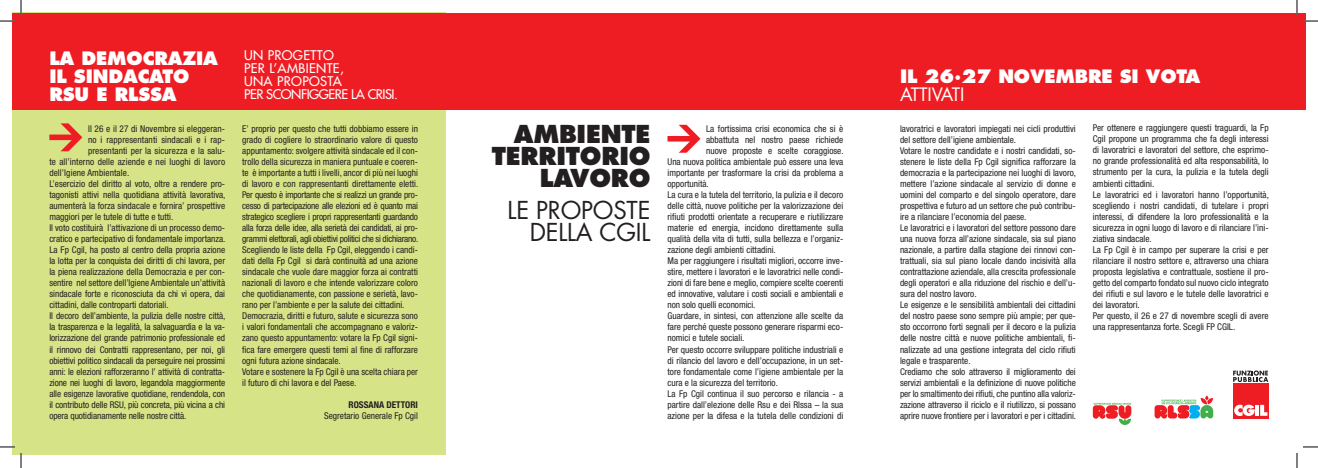
<style>
.page{position:relative;width:1318px;height:468px;background:#fff}
.page>*{position:absolute;margin:0;border:0;box-sizing:border-box;transform-origin:0 0}
.Predefinito{font:800 24px/22px "Futura";letter-spacing:-.01em;color:#231f20;text-align:right}
.Predefinito-2{font:24px "Futura";letter-spacing:-.01em;color:#231f20}
.Predefinito-3{font:800 18px "Futura";letter-spacing:-.01em;color:#fff}
.Predefinito-4{font:18px "Futura";letter-spacing:-.01em;color:#fff}
.Predefinito-5{font:13px "Futura";letter-spacing:.025em;color:#fff}
.Predefinito-6{font:13px "Futura";letter-spacing:-.035em;color:#fff}
.Predefinito-7{font:condensed 9.3px/11px "Helvetica Neue";color:#231f20;text-align:justify}
.Predefinito-8{font:700 condensed 9.3px "Helvetica Neue";color:#231f20}
</style>
<div class="page">
<div style="left:12px;top:12px;width:434px;height:443px;background:#d7e387"></div>
<div style="left:12px;top:13px;width:1293px;height:96px;background:#ee1d23"></div>
<svg style="left:667px;top:125px;width:33px;height:27px"></svg>
<svg style="left:49px;top:123px;width:33px;height:28px"></svg>
<svg style="left:1233px;top:370px;width:35px;height:11px"></svg>
<div style="left:1233px;top:382px;width:35px;height:36px;background:#ee1d23"></div>
<hr style="left:1255px;top:404px;width:4px;height:11px;background:#fff">
<svg style="left:1260px;top:404px;width:7px;height:11px"></svg>
<svg style="left:1234px;top:404px;width:20px;height:11px"></svg>
<svg style="left:1154px;top:395px;width:59px;height:23px"></svg>
<svg style="left:1092px;top:402px;width:39px;height:22px"></svg>
<svg style="left:1303px;top:20px;width:15px;height:2px"></svg>
<svg style="left:1303px;top:446px;width:15px;height:1px"></svg>
<svg style="left:0;top:0;width:22px;height:22px"></svg>
<svg style="left:0;top:446px;width:22px;height:21px"></svg>
<svg style="left:1296px;top:0;width:1px;height:15px"></svg>
<svg style="left:1296px;top:453px;width:1px;height:14px"></svg>
<p class="Predefinito-3" style="left:49px;top:47px;width:170px">LA DEMOCRAZIA</p>
<p class="Predefinito-3" style="left:49px;top:65px;width:141px">IL SINDACATO</p>
<p class="Predefinito-3" style="left:49px;top:83px;width:129px">RSU E RLSSA</p>
<p class="Predefinito-7" style="left:88px;top:123px;width:139px">Il 26 e il 27 di Novembre si eleggeran-</p>
<p class="Predefinito-7" style="left:88px;top:134px;width:139px">no i rappresentanti sindacali e i rap-</p>
<p class="Predefinito-7" style="left:88px;top:145px;width:139px">presentanti per la sicurezza e la salu-</p>
<p class="Predefinito-7" style="left:49px;top:156px;width:177px">te all’interno delle aziende e nei luoghi di lavoro</p>
<p class="Predefinito-7" style="left:49px;top:167px;width:81px">dell’Igiene Ambientale.</p>
<p class="Predefinito-7" style="left:49px;top:178px;width:178px">L’esercizio del diritto al voto, oltre a rendere pro&shy;tagonisti attivi nella quotidiana attività lavorativa, aumenterà la forza sindacale e fornira’ prospettive maggiori per le tutele di tutte e tutti.</p>
<p class="Predefinito-7" style="left:49px;top:222px;width:178px">Il voto costituirà l’attivazione di un processo demo&shy;cratico e partecipativo di fondamentale importanza.</p>
<p class="Predefinito-7" style="left:49px;top:244px;width:177px">La Fp Cgil, ha posto al centro della propria azione la lotta per la conquista dei diritti di chi lavora, per la piena realizzazione della Democrazia e per con&shy;sentire nel settore dell’Igiene Ambientale un’attività sindacale forte e riconosciuta da chi vi opera, dai cittadini, dalle controparti datoriali.</p>
<p class="Predefinito-7" style="left:49px;top:310px;width:178px">Il decoro dell’ambiente, la pulizia delle nostre città, la trasparenza e la legalità, la salvaguardia e la va&shy;lorizzazione del grande patrimonio professionale ed il rinnovo dei Contratti rappresentano, per noi, gli obiettivi politico sindacali da perseguire nei prossimi anni: le elezioni rafforzeranno l’ attività di contratta&shy;zione nei luoghi di lavoro, legandola maggiormente alle esigenze lavorative quotidiane, rendendola, con il contributo delle RSU, più concreta, più vicina a chi opera quotidianamente nelle nostre città.</p>
<p class="Predefinito-5" style="left:244px;top:46px;width:91px">UN PROGETTO</p>
<p class="Predefinito-5" style="left:244px;top:59px;width:101px">PER L’AMBIENTE,</p>
<p class="Predefinito-5" style="left:244px;top:72px;width:99px">UNA PROPOSTA</p>
<p class="Predefinito-6" style="left:244px;top:85px;width:155px">PER SCONFIGGERE LA CRISI.</p>
<p class="Predefinito-7" style="left:242px;top:123px;width:178px">E’ proprio per questo che tutti dobbiamo essere in grado di cogliere lo straordinario valore di questo appuntamento: svolgere attività sindacale ed il con&shy;trollo della sicurezza in maniera puntuale e coeren&shy;te è importante a tutti i livelli, ancor di più nei luoghi di lavoro e con rappresentanti direttamente eletti.</p>
<p class="Predefinito-7" style="left:242px;top:189px;width:178px">Per questo è importante che si realizzi un grande pro&shy;cesso di partecipazione alle elezioni ed è quanto mai strategico scegliere i propri rappresentanti guardando alla forza delle idee, alla serietà dei candidati, ai pro&shy;grammi elettorali, agli obiettivi politici che si dichiarano.</p>
<p class="Predefinito-7" style="left:242px;top:244px;width:177px">Scegliendo le liste della Fp Cgil, eleggendo i candi&shy;dati della Fp Cgil si darà continuità ad una azione sindacale che vuole dare maggior forza ai contratti nazionali di lavoro e che intende valorizzare coloro che quotidianamente, con passione e serietà, lavo&shy;rano per l’ambiente e per la salute dei cittadini.</p>
<p class="Predefinito-7" style="left:242px;top:310px;width:177px">Democrazia, diritti e futuro, salute e sicurezza sono i valori fondamentali che accompagnano e valoriz&shy;zano questo appuntamento: votare la Fp Cgil signi&shy;fica fare emergere questi temi al fine di rafforzare ogni futura azione sindacale.</p>
<p class="Predefinito-7" style="left:242px;top:365px;width:177px">Votare e sostenere la Fp Cgil è una scelta chiara per il futuro di chi lavora e del Paese.</p>
<p class="Predefinito-8" style="left:348px;top:398px;width:71px">ROSSANA DETTORI</p>
<p class="Predefinito-7" style="left:324px;top:409px;width:95px">Segretario Generale Fp Cgil</p>
<p class="Predefinito" style="left:492px;top:123px;width:160px">AMBIENTE<br>TERRITORIO<br>LAVORO</p>
<p class="Predefinito-2" style="left:507px;top:194px;width:144px">LE PROPOSTE</p>
<p class="Predefinito-2" style="left:530px;top:216px;width:122px">DELLA CGIL</p>
<p class="Predefinito-7" style="left:706px;top:123px;width:139px">La fortissima crisi economica che si è</p>
<p class="Predefinito-7" style="left:706px;top:134px;width:139px">abbattuta nel nostro paese richiede</p>
<p class="Predefinito-7" style="left:706px;top:145px;width:139px">nuove proposte e scelte coraggiose.</p>
<p class="Predefinito-7" style="left:667px;top:156px;width:177px">Una nuova politica ambientale può essere una leva</p>
<p class="Predefinito-7" style="left:667px;top:167px;width:177px">importante per trasformare la crisi da problema a</p>
<p class="Predefinito-7" style="left:667px;top:178px;width:43px">opportunità.</p>
<p class="Predefinito-7" style="left:667px;top:189px;width:177px">La cura e la tutela del territorio, la pulizia e il decoro delle città, nuove politiche per la valorizzazione dei rifiuti prodotti orientate a recuperare e riutilizzare materie ed energia, incidono direttamente sulla qualità della vita di tutti, sulla bellezza e l’organiz&shy;zazione degli ambienti cittadini.</p>
<p class="Predefinito-7" style="left:667px;top:255px;width:177px">Ma per raggiungere i risultati migliori, occorre inve&shy;stire, mettere i lavoratori e le lavoratrici nelle condi&shy;zioni di fare bene e meglio, compiere scelte coerenti ed innovative, valutare i costi sociali e ambientali e non solo quelli economici.</p>
<p class="Predefinito-7" style="left:667px;top:310px;width:177px">Guardare, in sintesi, con attenzione alle scelte da fare perché queste possono generare risparmi eco&shy;nomici e tutele sociali.</p>
<p class="Predefinito-7" style="left:667px;top:343px;width:177px">Per questo occorre sviluppare politiche industriali e di rilancio del lavoro e dell’occupazione, in un set&shy;tore fondamentale come l’igiene ambientale per la cura e la sicurezza del territorio.</p>
<p class="Predefinito-7" style="left:667px;top:387px;width:177px">La Fp Cgil continua il suo percorso e rilancia - a partire dall’elezione delle Rsu e dei Rlssa – la sua azione per la difesa e la tutela delle condizioni di</p>
<p class="Predefinito-3" style="left:900px;top:65px;width:302px">IL 26·27 NOVEMBRE SI VOTA</p>
<p class="Predefinito-4" style="left:900px;top:81px;width:66px">ATTIVATI</p>
<p class="Predefinito-7" style="left:900px;top:123px;width:177px">lavoratrici e lavoratori impiegati nei cicli produttivi del settore dell’igiene ambientale.</p>
<p class="Predefinito-7" style="left:900px;top:145px;width:178px">Votare le nostre candidate e i nostri candidati, so&shy;stenere le liste della Fp Cgil significa rafforzare la democrazia e la partecipazione nei luoghi di lavoro, mettere l’azione sindacale al servizio di donne e uomini del comparto e del singolo operatore, dare prospettiva e futuro ad un settore che può contribu&shy;ire a rilanciare l’economia del paese.</p>
<p class="Predefinito-7" style="left:900px;top:222px;width:177px">Le lavoratrici e i lavoratori del settore possono dare una nuova forza all’azione sindacale, sia sul piano nazionale, a partire dalla stagione dei rinnovi con&shy;trattuali, sia sul piano locale dando incisività alla contrattazione aziendale, alla crescita professionale degli operatori e alla riduzione del rischio e dell’u&shy;sura del nostro lavoro.</p>
<p class="Predefinito-7" style="left:900px;top:299px;width:177px">Le esigenze e le sensibilità ambientali dei cittadini del nostro paese sono sempre più ampie; per que&shy;sto occorrono forti segnali per il decoro e la pulizia delle nostre città e nuove politiche ambientali, fi&shy;nalizzate ad una gestione integrata del ciclo rifiuti legale e trasparente.</p>
<p class="Predefinito-7" style="left:900px;top:365px;width:178px">Crediamo che solo attraverso il miglioramento dei servizi ambientali e la definizione di nuove politiche per lo smaltimento dei rifiuti, che puntino alla valoriz&shy;zazione attraverso il riciclo e il riutilizzo, si possano aprire nuove frontiere per i lavoratori e per i cittadini.</p>
<p class="Predefinito-7" style="left:1092px;top:122px;width:177px">Per ottenere e raggiungere questi traguardi, la Fp Cgil propone un programma che fa degli interessi di lavoratrici e lavoratori del settore, che esprimo&shy;no grande professionalità ed alta responsabilità, lo strumento per la cura, la pulizia e la tutela degli ambienti cittadini.</p>
<p class="Predefinito-7" style="left:1092px;top:188px;width:178px">Le lavoratrici ed i lavoratori hanno l’opportunità, scegliendo i nostri candidati, di tutelare i propri interessi, di difendere la loro professionalità e la sicurezza in ogni luogo di lavoro e di rilanciare l’ini&shy;ziativa sindacale.</p>
<p class="Predefinito-7" style="left:1092px;top:243px;width:177px">La Fp Cgil è in campo per superare la crisi e per rilanciare il nostro settore e, attraverso una chiara proposta legislativa e contrattuale, sostiene il pro&shy;getto del comparto fondato sul nuovo ciclo integrato dei rifiuti e sul lavoro e le tutele delle lavoratrici e dei lavoratori.</p>
<p class="Predefinito-7" style="left:1092px;top:309px;width:177px">Per questo, il 26 e 27 di novembre scegli di avere una rappresentanza forte. Scegli FP CGIL.</p>
</div>
